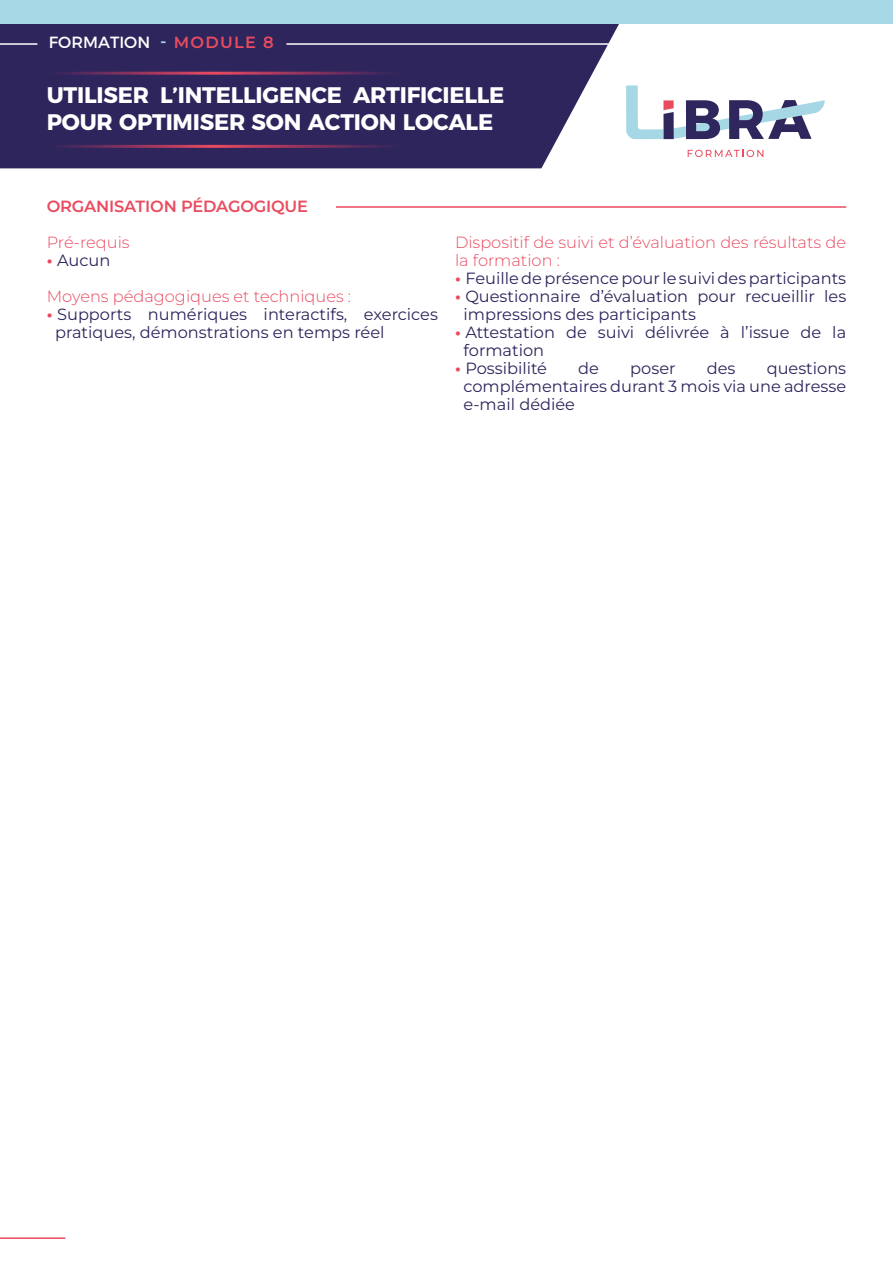
<style>
.page{position:relative;width:893px;height:1263px;background:#fff}
.page>*{position:absolute;margin:0;border:0;box-sizing:border-box;transform-origin:0 0}
.t1{font:700 22.5px/27px "Montserrat";letter-spacing:-.01em;color:#fff}
.t2{font:16.2px/18px "Montserrat";color:#2d255c}
.t3{font:300 16.2px/18px "Montserrat";color:#e94b5f}
.t4{font:600 16.2px "Montserrat";letter-spacing:-.01em;color:#e94b5f}
.t5{font:16.2px "Montserrat";color:#fff}
.s1{color:#a6d9e5}
.s2{font-weight:700;color:#e94b5f}
</style>
<div class="page">
<svg style="left:0;top:24px;width:636px;height:144px;background:#3e3769"></svg>
<hr style="left:286px;top:43px;width:592px;height:2px;background:#fff">
<div style="left:0;top:0;width:893px;height:24px;background:#a6d9e5"></div>
<hr style="left:0;top:43px;width:37px;height:2px;background:#fff">
<svg style="left:626px;top:85px;width:199px;height:54px"></svg>
<svg style="left:688px;top:150px;width:75px;height:7px"></svg>
<hr style="left:0;top:1237px;width:65px;height:2px;background:#e94b5f">
<hr style="left:48px;top:145px;width:405px;height:3px;background:#fff">
<hr style="left:48px;top:72px;width:410px;height:3px;background:#fff">
<hr style="left:336px;top:206px;width:510px;height:2px;background:#e94b5f">
<p class="t4" style="left:160px;top:31px;width:115px"><span class="s1">-</span> MODULE 8</p>
<p class="t5" style="left:49px;top:30px;width:103px">FORMATION</p>
<h1 class="t1" style="left:47px;top:80px;width:459px">UTILISER L’INTELLIGENCE ARTIFICIELLE<br>POUR OPTIMISER SON ACTION LOCALE</h1>
<p class="t4" style="left:47px;top:195px;width:263px">ORGANISATION PÉDAGOGIQUE</p>
<p class="t3" style="left:47px;top:235px;width:84px">Pré-requis</p>
<p class="t2" style="left:47px;top:253px;width:65px"><span class="s2">•</span> Aucun</p>
<p class="t3" style="left:47px;top:289px;width:306px">Moyens pédagogiques et techniques :</p>
<p class="t2" style="left:55px;top:306px;width:384px;text-indent:-9px"><span class="s2">•</span> Supports numériques interactifs, exercices pratiques, démonstrations en temps réel</p>
<p class="t3" style="left:455px;top:235px;width:393px">Dispositif de suivi et d’évaluation des résultats de la formation :</p>
<p class="t2" style="left:455px;top:270px;width:393px"><span class="s2">•</span> Feuille de présence pour le suivi des participants</p>
<p class="t2" style="left:463px;top:288px;width:384px;text-indent:-9px"><span class="s2">•</span> Questionnaire d’évaluation pour recueillir les impressions des participants</p>
<p class="t2" style="left:463px;top:324px;width:384px;text-indent:-9px"><span class="s2">•</span> Attestation de suivi délivrée à l’issue de la formation</p>
<p class="t2" style="left:455px;top:360px;width:94px"><span class="s2">•</span> Possibilité</p>
<p class="t2" style="left:578px;top:360px;width:22px">de</p>
<p class="t2" style="left:630px;top:360px;width:47px">poser</p>
<p class="t2" style="left:707px;top:360px;width:30px">des</p>
<p class="t2" style="left:463px;top:360px;width:384px;text-align:justify;text-indent:303px">questions complémentaires durant 3 mois via une adresse e-mail dédiée</p>
</div>
